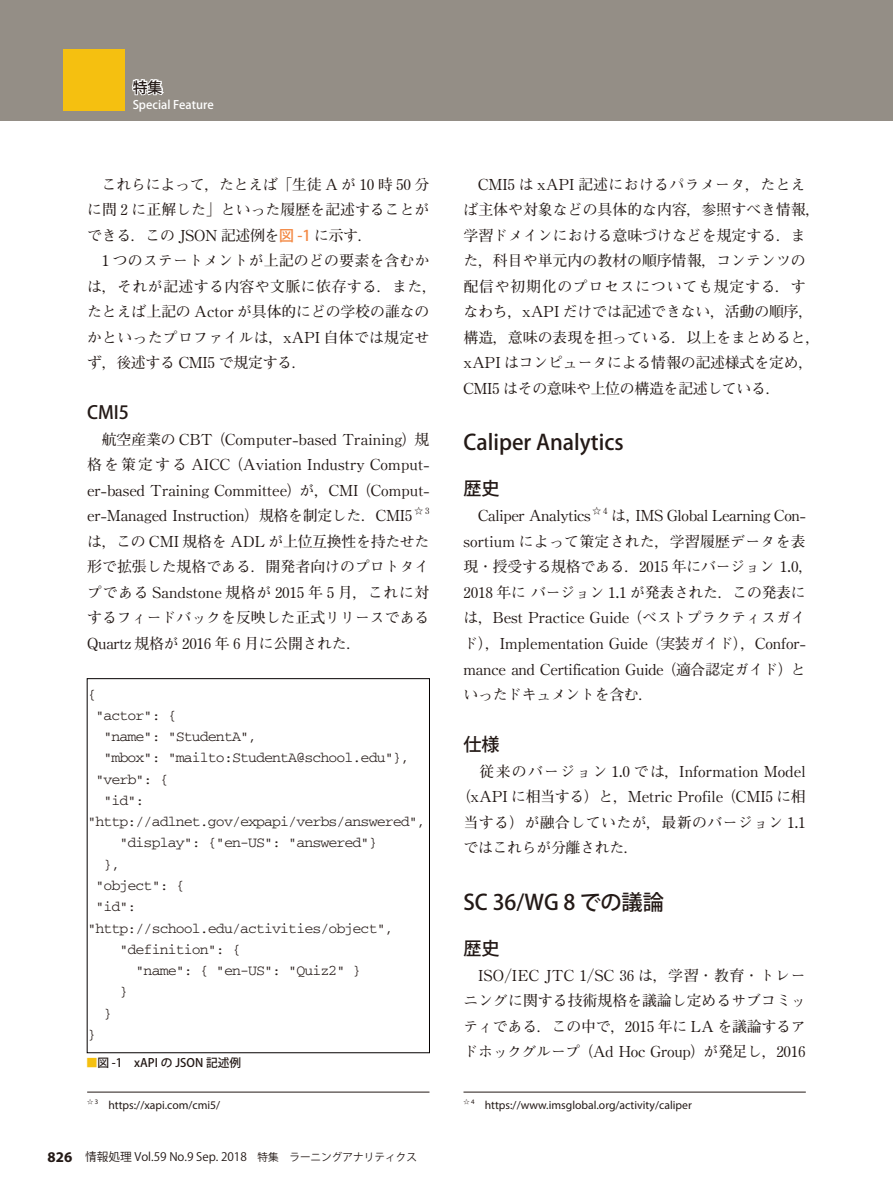
<style>
.page{position:relative;width:893px;height:1191px;background:#fff}
.page>*{position:absolute;margin:0;border:0;box-sizing:border-box;transform-origin:0 0}
.t1{font:500 21.3px "Koz Go Std";color:#231916}
.t2{font:500 18px "Koz Go Std";color:#231916}
.t3{font:700 14.85px/25.5px "Futo Min A101 Pro";color:#231916;text-align:justify}
.t4{font:14.85px/25.5px "M Ma Century";color:#231916;text-align:justify}
.t5{font:14.85px "Courier";letter-spacing:-.06em;color:#231916}
.t6{font:14.85px "M Ma Century";letter-spacing:-.02em;color:#231916}
.t7{font:700 14.85px/25.5px "Futo Min A101 Pro";letter-spacing:.025em;color:#231916}
.t8{font:700 14.85px "Futo Min A101 Pro";letter-spacing:-.02em;color:#231916}
.t9{font:500 14.85px "Koz Go Pro";color:#231916}
.t10{font:11.7px "Myriad Pro";color:#231916}
.t11{font:11.7px "Koz Go Pro";color:#231916}
.t12{font:500 11.7px "Koz Go Std";color:#231916}
.t13{font:500 11.7px "Koz Go Pro";color:#fff}
.t14{font:700 8.7px "Futo Min A101 Pro";color:#231916}
.t15{font:6.15px "Koz Go Pro";color:#231916}
.s1{font-family:"M Ma Century";font-weight:400}
.s2{font-family:"M Ma Century";font-weight:400;font-size:15.15px}
.s3{font-family:"Koz Go Pro";font-weight:500;color:#f38843}
.s4{font-family:"Futo Min A101 Pro";font-weight:700}
.s5{font-size:15.15px}
.s6{font-family:"M Ma Century";font-weight:400;font-size:8.85px}
.s7{color:#f5c010}
.s8{font-family:"Myriad Pro";font-size:6.75px}
.s9{font-family:"Myriad Pro";font-weight:700;font-size:14.85px}
.s10{font-size:10.65px}
</style>
<div class="page">
<div style="left:0;top:0;width:893px;height:121px;background:#948e86"></div>
<svg style="left:132px;top:79px;width:32px;height:17px"></svg>
<div style="left:64px;top:49px;width:61px;height:62px;background:#f5c010"></div>
<hr style="left:87px;top:1091px;width:342px;height:1px;background:#231916">
<hr style="left:463px;top:1091px;width:343px;height:1px;background:#231916">
<div style="left:87px;top:678px;width:343px;height:375px;border:1px solid #050101"></div>
<p class="t9" style="left:133px;top:78px;width:31px">特集</p>
<p class="t13" style="left:133px;top:97px;width:83px">Special Feature</p>
<p class="t3" style="left:87px;top:169px;width:344px">　これらによって，たとえば「生徒 <span class="s1">A</span> が <span class="s2">10</span> 時 <span class="s2">50</span> 分に問 <span class="s2">2</span> に正解した」といった履歴を記述することができる．この <span class="s1">JSON</span> 記述例を<span class="s3">図 -1</span> に示す．</p>
<p class="t3" style="left:87px;top:246px;width:351px;text-align:left;text-indent:15px"><span class="s2">1</span> つのステートメントが上記のどの要素を含むかは，それが記述する内容や文脈に依存する．また，たとえば上記の <span class="s1">Actor</span> が具体的にどの学校の誰なのかといったプロファイルは，<span class="s1">xAPI</span> 自体では規定せず，後述する <span class="s1">CMI</span><span class="s2">5</span> で規定する．</p>
<p class="t2" style="left:87px;top:401px;width:43px">CMI5</p>
<p class="t4" style="left:87px;top:427px;width:344px"><span class="s4">　航空産業の</span> CBT <span class="s4">（</span>Computer<span class="s4">-</span>based Training<span class="s4">）規格を策定する</span> AICC <span class="s4">（</span>Aviation Industry Comput&shy;er<span class="s4">-</span>based Training Committee<span class="s4">）が，</span>CMI <span class="s4">（</span>Comput&shy;er<span class="s4">-</span>Managed Instruction<span class="s4">）規格を制定した．</span>CMI<span class="s5">5</span></p>
<p class="t14" style="left:414px;top:504px;width:17px">☆<span class="s6">3</span></p>
<p class="t3" style="left:87px;top:527px;width:344px">は，この <span class="s1">CMI</span> 規格を <span class="s1">ADL</span> が上位互換性を持たせた形で拡張した規格である．開発者向けのプロトタイプである <span class="s1">Sandstone</span> 規格が <span class="s2">2015</span> 年 <span class="s2">5</span> 月，これに対するフィードバックを反映した正式リリースである<span class="s1">Quartz</span> 規格が <span class="s2">2016</span> 年 <span class="s2">6</span> 月に公開された．</p>
<p class="t5" style="left:87px;top:686px;width:10px">{</p>
<p class="t5" style="left:95px;top:708px;width:83px">"actor": {</p>
<p class="t5" style="left:103px;top:729px;width:155px">"name": "StudentA",</p>
<p class="t5" style="left:103px;top:750px;width:308px">"mbox": "mailto:StudentA@school.edu"},</p>
<p class="t5" style="left:95px;top:771px;width:75px">"verb": {</p>
<p class="t5" style="left:103px;top:793px;width:43px">"id":</p>
<p class="t5" style="left:87px;top:814px;width:340px">"http://adlnet.gov/expapi/verbs/answered",</p>
<p class="t5" style="left:120px;top:835px;width:260px">"display": {"en-US": "answered"}</p>
<p class="t5" style="left:103px;top:856px;width:18px">},</p>
<p class="t5" style="left:95px;top:878px;width:91px">"object": {</p>
<p class="t5" style="left:95px;top:899px;width:43px">"id":</p>
<p class="t5" style="left:87px;top:920px;width:308px">"http://school.edu/activities/object",</p>
<p class="t5" style="left:120px;top:942px;width:123px">"definition": {</p>
<p class="t5" style="left:136px;top:963px;width:227px">"name": { "en-US": "Quiz2" }</p>
<p class="t5" style="left:120px;top:984px;width:10px">}</p>
<p class="t5" style="left:103px;top:1005px;width:10px">}</p>
<p class="t5" style="left:87px;top:1027px;width:10px">}</p>
<p class="t12" style="left:86px;top:1055px;width:157px"><span class="s7">■</span>図 -1　xAPI の JSON 記述例</p>
<p class="t15" style="left:87px;top:1097px;width:13px">☆ <span class="s8">3</span></p>
<p class="t10" style="left:108px;top:1098px;width:113px">https://xapi.com/cmi5/</p>
<p class="t11" style="left:48px;top:1149px;width:371px"><span class="s9">826</span> 情報処理 Vol.59 No.9 Sep. 2018<span class="s10">　特集　ラーニングアナリティクス</span></p>
<p class="t3" style="left:463px;top:169px;width:358px;text-align:left;text-indent:15px"><span class="s1">CMI</span><span class="s2">5</span> は <span class="s1">xAPI</span> 記述におけるパラメータ，たとえば主体や対象などの具体的な内容，参照すべき情報，学習ドメインにおける意味づけなどを規定する．また，科目や単元内の教材の順序情報，コンテンツの配信や初期化のプロセスについても規定する．すなわち，<span class="s1">xAPI</span> だけでは記述できない，活動の順序，構造，意味の表現を担っている．以上をまとめると，<span class="s1">xAPI</span> はコンピュータによる情報の記述様式を定め，<br><span class="s1">CMI</span><span class="s2">5</span> はその意味や上位の構造を記述している．</p>
<h1 class="t1" style="left:463px;top:429px;width:162px">Caliper Analytics</h1>
<p class="t2" style="left:463px;top:477px;width:38px">歴史</p>
<p class="t6" style="left:478px;top:509px;width:114px">Caliper Analytics</p>
<p class="t14" style="left:593px;top:504px;width:17px">☆<span class="s6">4</span></p>
<p class="t6" style="left:611px;top:509px;width:196px"><span class="s4">は，</span>IMS Global Learning Con<span class="s4">-</span></p>
<p class="t3" style="left:463px;top:527px;width:351px;text-align:left"><span class="s1">sortium</span> によって策定された，学習履歴データを表現・授受する規格である．<span class="s2">2015</span> 年にバージョン <span class="s2">1</span><span class="s1">.</span><span class="s2">0</span>，<br><span class="s2">2018</span> 年にバージョン <span class="s2">1</span><span class="s1">.</span><span class="s2">1</span> が発表された．この発表に</p>
<p class="t4" style="left:463px;top:606px;width:344px"><span class="s4">は，</span>Best Practice Guide <span class="s4">（ベストプラクティスガイド），</span>Implementation Guide <span class="s4">（実装ガイド），</span>Confor&shy;mance and Certification Guide <span class="s4">（適合認定ガイド）と</span></p>
<p class="t8" style="left:463px;top:683px;width:191px">いったドキュメントを含む．</p>
<p class="t2" style="left:463px;top:732px;width:38px">仕様</p>
<p class="t4" style="left:456px;top:759px;width:351px;text-align:center"><span class="s4">　従来のバージョン</span> <span class="s5">1</span>.<span class="s5">0</span> <span class="s4">では，</span>Information Model<span class="s4">（</span>xAPI <span class="s4">に相当する）と，</span>Metric Profile <span class="s4">（</span>CMI<span class="s5">5</span> <span class="s4">に相</span></p>
<p class="t7" style="left:463px;top:807px;width:344px">当する）が融合していたが，最新のバージョン <span class="s2">1</span><span class="s1">.</span><span class="s2">1</span>ではこれらが分離された．</p>
<h1 class="t1" style="left:463px;top:888px;width:202px">SC 36/WG 8 での議論</h1>
<p class="t2" style="left:463px;top:937px;width:38px">歴史</p>
<p class="t4" style="left:478px;top:963px;width:329px">ISO/IEC JTC <span class="s5">1</span>/SC <span class="s5">36</span> <span class="s4">は，学習・教育・トレー</span></p>
<p class="t3" style="left:463px;top:986px;width:344px">ニングに関する技術規格を議論し定めるサブコミッティである．この中で，<span class="s2">2015</span> 年に <span class="s1">LA</span> を議論するアドホックグループ（<span class="s1">Ad Hoc Group</span>）が発足し，<span class="s2">2016</span></p>
<p class="t15" style="left:463px;top:1097px;width:13px">☆<span class="s8">4</span></p>
<p class="t10" style="left:485px;top:1098px;width:209px">https://www.imsglobal.org/activity/caliper</p>
</div>
